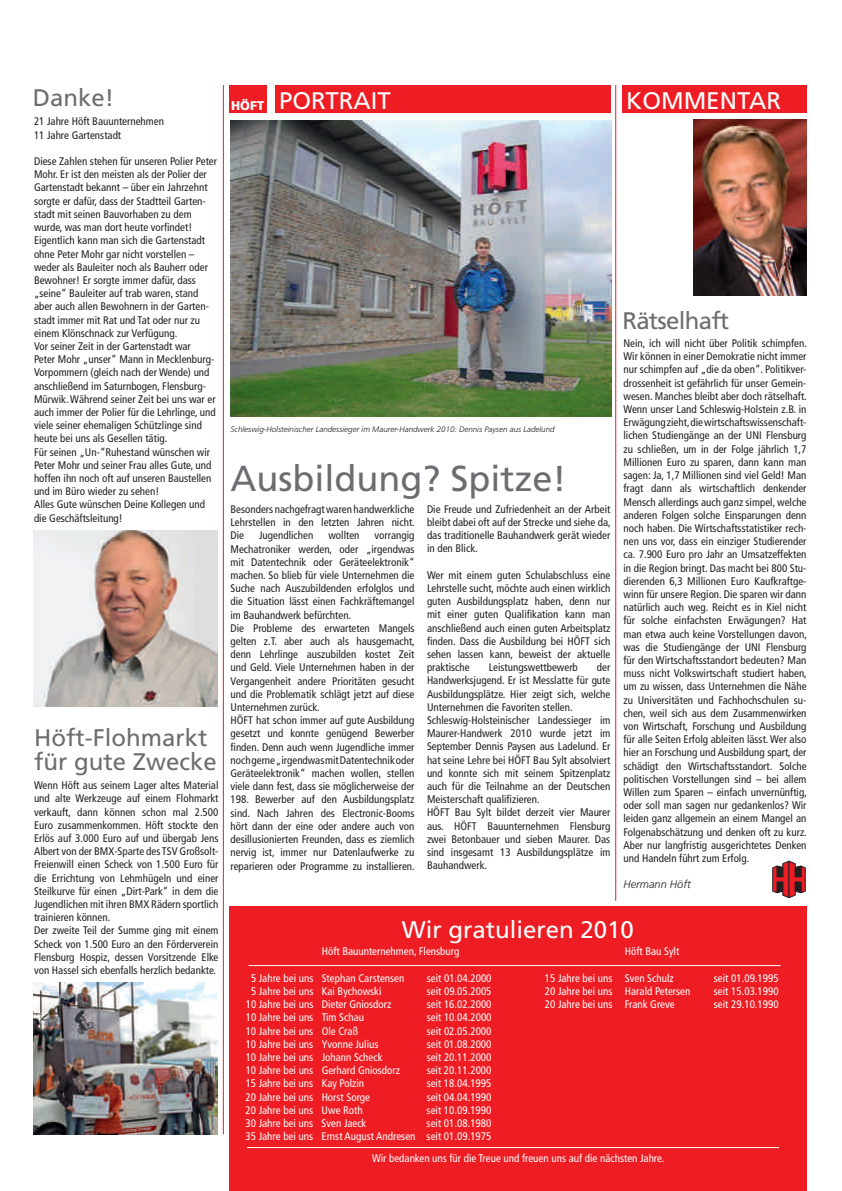
<style>
.page{position:relative;width:842px;height:1191px;background:#fff}
.page>*{position:absolute;margin:0;border:0;box-sizing:border-box;transform-origin:0 0}
.t1{font:36px "Frutiger";color:#6c6d70}
.t2{font:24px "Frutiger";color:#fff}
.t3{font:24px/24px "Frutiger";color:#6c6d70}
.t4{font:24px "Frutiger";letter-spacing:-.03em;color:#6c6d70}
.t5{font:condensed 11px/13.2px "Frutiger";color:#231f20}
.t6{font:condensed 11px/13.2px "Frutiger";color:#fff;text-align:right}
.t7{font:italic 300 11px "Frutiger";color:#231f20}
.t8{font:italic 300 8px "Frutiger";color:#231f20}
.s1{font-weight:900;font-size:12.6px}
</style>
<div class="page">
<div style="left:229px;top:85px;width:37px;height:28px;background:#ee1d23"></div>
<div style="left:229px;top:907px;width:577px;height:284px;background:#ee1d23"></div>
<img style="left:693px;top:119px;width:113px;height:177px">
<div style="left:275px;top:85px;width:335px;height:28px;background:#ee1d23"></div>
<svg style="left:772px;top:860px;width:34px;height:38px"></svg>
<div style="left:622px;top:85px;width:184px;height:28px;background:#ee1d23"></div>
<hr style="left:615px;top:85px;width:1px;height:815px;background:#ee1d23">
<hr style="left:223px;top:85px;width:1px;height:1049px;background:#ee1d23">
<hr style="left:249px;top:965px;width:532px;height:1px;background:#fff">
<hr style="left:247px;top:1147px;width:532px;height:1px;background:#fff">
<img style="left:33px;top:531px;width:185px;height:176px">
<img style="left:33px;top:982px;width:185px;height:152px">
<img style="left:230px;top:120px;width:381px;height:297px">
<h2 class="t3" style="left:33px;top:86px;width:83px">Danke!</h2>
<p class="t5" style="left:34px;top:115px;width:132px">21 Jahre Höft Bauunternehmen<br>11 Jahre Gartenstadt</p>
<p class="t5" style="left:34px;top:155px;width:185px">Diese Zahlen stehen für unseren Polier Peter Mohr. Er ist den meisten als der Polier der Gartenstadt bekannt – über ein Jahrzehnt sorgte er dafür, dass der Stadtteil Garten&shy;stadt mit seinen Bauvorhaben zu dem wurde, was man dort heute vorfindet!<br>Eigentlich kann man sich die Gartenstadt ohne Peter Mohr gar nicht vorstellen – weder als Bauleiter noch als Bauherr oder Bewohner! Er sorgte immer dafür, dass „seine“ Bauleiter auf trab waren, stand aber auch allen Bewohnern in der Garten&shy;stadt immer mit Rat und Tat oder nur zu einem Klönschnack zur Verfügung.<br>Vor seiner Zeit in der Gartenstadt war<br>Peter Mohr „unser“ Mann in Mecklenburg-Vorpommern (gleich nach der Wende) und anschließend im Saturnbogen, Flensburg-Mürwik. Während seiner Zeit bei uns war er auch immer der Polier für die Lehrlinge, und viele seiner ehemaligen Schützlinge sind heute bei uns als Gesellen tätig.<br>Für seinen „Un-“Ruhestand wünschen wir Peter Mohr und seiner Frau alles Gute, und hoffen ihn noch oft auf unseren Baustellen und im Büro wieder zu sehen!<br>Alles Gute wünschen Deine Kollegen und die Geschäftsleitung!</p>
<h2 class="t3" style="left:34px;top:725px;width:184px">Höft-Flohmarkt für gute Zwecke</h2>
<p class="t5" style="left:34px;top:779px;width:186px">Wenn Höft aus seinem Lager altes Material und alte Werkzeuge auf einem Flohmarkt verkauft, dann können schon mal 2.500<br>Euro zusammenkommen. Höft stockte den Erlös auf 3.000 Euro auf und übergab Jens Albert von der BMX-Sparte des TSV Großsolt-Freienwill einen Scheck von 1.500 Euro für die Errichtung von Lehmhügeln und einer Steilkurve für einen „Dirt-Park“ in dem die Jugendlichen mit ihren BMX Rädern sportlich trainieren können.<br>Der zweite Teil der Summe ging mit einem Scheck von 1.500 Euro an den Förderverein Flensburg Hospiz, dessen Vorsitzende Elke von Hassel sich ebenfalls herzlich bedankte.</p>
<h2 class="t2" style="left:231px;top:87px;width:161px"><span class="s1">HÖFT</span> PORTRAIT</h2>
<h2 class="t2" style="left:626px;top:87px;width:156px">KOMMENTAR</h2>
<p class="t8" style="left:230px;top:424px;width:326px">Schleswig-Holsteinischer Landessieger im Maurer-Handwerk 2010: Dennis Paysen aus Ladelund</p>
<h1 class="t1" style="left:230px;top:457px;width:338px">Ausbildung? Spitze!</h1>
<p class="t5" style="left:230px;top:502px;width:186px;text-align:justify">Besonders nachgefragt waren handwerkliche Lehrstellen in den letzten Jahren nicht.<br>Die</p>
<p class="t5" style="left:259px;top:529px;width:56px">Jugendlichen</p>
<p class="t5" style="left:328px;top:529px;width:33px">wollten</p>
<p class="t5" style="left:230px;top:529px;width:186px;text-indent:144px">vorrangig Mechatroniker werden, oder „irgendwas mit Datentechnik oder Geräteelektronik“ machen. So blieb für viele Unternehmen die Suche nach Auszubildenden erfolglos und die Situation lässt einen Fachkräftemangel im Bauhandwerk befürchten.<br>Die Probleme des erwarteten Mangels gelten z.T. aber auch als hausgemacht, denn Lehrlinge auszubilden kostet Zeit und Geld. Viele Unternehmen haben in der Vergangenheit andere Prioritäten gesucht und die Problematik schlägt jetzt auf diese Unternehmen zurück.<br>HÖFT hat schon immer auf gute Ausbildung gesetzt und konnte genügend Bewerber finden. Denn auch wenn Jugendliche immer noch gerne „irgendwas mit Datentechnik oder Geräteelektronik“ machen wollen, stellen viele dann fest, dass sie möglicherweise der 198. Bewerber auf den Ausbildungsplatz sind. Nach Jahren des Electronic-Booms hört dann der eine oder andere auch von desillusionierten Freunden, dass es ziemlich nervig ist, immer nur Datenlaufwerke zu reparieren oder Programme zu installieren.</p>
<p class="t5" style="left:427px;top:502px;width:185px;text-align:justify">Die Freude und Zufriedenheit an der Arbeit bleibt dabei oft auf der Strecke und siehe da, das traditionelle Bauhandwerk gerät wieder in den Blick.</p>
<p class="t5" style="left:427px;top:568px;width:185px;text-align:justify">Wer mit einem guten Schulabschluss eine Lehrstelle sucht, möchte auch einen wirklich guten Ausbildungsplatz haben, denn nur mit einer guten Qualifikation kann man anschließend auch einen guten Arbeitsplatz finden. Dass die Ausbildung bei HÖFT sich sehen lassen kann, beweist der aktuelle praktische</p>
<p class="t5" style="left:427px;top:661px;width:185px;text-indent:170px">der Handwerksjugend. Er ist Messlatte für gute Ausbildungsplätze. Hier zeigt sich, welche Unternehmen die Favoriten stellen.<br>Schleswig-Holsteinischer Landessieger im Maurer-Handwerk 2010 wurde jetzt im September Dennis Paysen aus Ladelund. Er hat seine Lehre bei HÖFT Bau Sylt absolviert und konnte sich mit seinem Spitzenplatz auch für die Teilnahme an der Deutschen Meisterschaft qualifizieren.<br>HÖFT Bau Sylt bildet derzeit vier Maurer aus. HÖFT Bauunternehmen Flensburg zwei Betonbauer und sieben Maurer. Das sind insgesamt 13 Ausbildungsplätze im Bauhandwerk.</p>
<p class="t5" style="left:489px;top:661px;width:91px">Leistungswettbewerb</p>
<h2 class="t4" style="left:622px;top:306px;width:108px">Rätselhaft</h2>
<p class="t5" style="left:623px;top:337px;width:185px;text-align:justify">Nein, ich will nicht über Politik schimpfen.<br>Wir können in einer Demokratie nicht immer nur schimpfen auf „die da oben“. Politikver&shy;drossenheit ist gefährlich für unser Gemein&shy;wesen. Manches bleibt aber doch rätselhaft.<br>Wenn unser Land Schleswig-Holstein z.B. in Erwägung zieht, die wirtschaftswissenschaft&shy;lichen Studiengänge an der UNI Flensburg zu schließen, um in der Folge jährlich 1,7<br>Millionen Euro zu sparen, dann kann man sagen: Ja, 1,7 Millionen sind viel Geld! Man fragt dann als wirtschaftlich denkender Mensch allerdings auch ganz simpel, welche anderen Folgen solche Einsparungen denn noch haben. Die Wirtschaftsstatistiker rech&shy;nen uns vor, dass ein einziger Studierender ca. 7.900 Euro pro Jahr an Umsatzeffekten in die Region bringt. Das macht bei 800 Stu&shy;dierenden 6,3 Millionen Euro Kaufkraftge&shy;winn für unsere Region. Die sparen wir dann natürlich auch weg. Reicht es in Kiel nicht für solche einfachsten Erwägungen? Hat man etwa auch keine Vorstellungen davon, was die Studiengänge der UNI Flensburg für den Wirtschaftsstandort bedeuten? Man muss nicht Volkswirtschaft studiert haben, um zu wissen, dass Unternehmen die Nähe zu Universitäten und Fachhochschulen su&shy;chen, weil sich aus dem Zusammenwirken von Wirtschaft, Forschung und Ausbildung für alle Seiten Erfolg ableiten lässt. Wer also hier an Forschung und Ausbildung spart, der schädigt den Wirtschaftsstandort. Solche politischen Vorstellungen sind – bei allem Willen zum Sparen – einfach unvernünftig, oder soll man sagen nur gedankenlos? Wir leiden ganz allgemein an einem Mangel an Folgenabschätzung und denken oft zu kurz.<br>Aber nur langfristig ausgerichtetes Denken und Handeln führt zum Erfolg.</p>
<p class="t7" style="left:623px;top:878px;width:69px">Hermann Höft</p>
<h2 class="t2" style="left:402px;top:915px;width:234px">Wir gratulieren 2010</h2>
<p class="t6" style="left:322px;top:945px;width:139px">Höft Bauunternehmen, Flensburg</p>
<p class="t6" style="left:251px;top:971px;width:155px">5 Jahre bei uns Stephan Carstensen</p>
<p class="t6" style="left:427px;top:971px;width:66px">seit 01.04.2000</p>
<p class="t6" style="left:251px;top:984px;width:132px">5 Jahre bei uns Kai Bychowski</p>
<p class="t6" style="left:427px;top:984px;width:66px">seit 09.05.2005</p>
<p class="t6" style="left:246px;top:997px;width:147px">10 Jahre bei uns Dieter Gniosdorz</p>
<p class="t6" style="left:427px;top:997px;width:66px">seit 16.02.2000</p>
<p class="t6" style="left:246px;top:1011px;width:120px">10 Jahre bei uns Tim Schau</p>
<p class="t6" style="left:427px;top:1011px;width:66px">seit 10.04.2000</p>
<p class="t6" style="left:246px;top:1024px;width:114px">10 Jahre bei uns Ole Craß</p>
<p class="t6" style="left:427px;top:1024px;width:66px">seit 02.05.2000</p>
<p class="t6" style="left:246px;top:1037px;width:134px">10 Jahre bei uns Yvonne Julius</p>
<p class="t6" style="left:427px;top:1037px;width:66px">seit 01.08.2000</p>
<p class="t6" style="left:246px;top:1050px;width:138px">10 Jahre bei uns Johann Scheck</p>
<p class="t6" style="left:427px;top:1050px;width:66px">seit 20.11.2000</p>
<p class="t6" style="left:246px;top:1063px;width:156px">10 Jahre bei uns Gerhard Gniosdorz</p>
<p class="t6" style="left:427px;top:1063px;width:66px">seit 20.11.2000</p>
<p class="t6" style="left:246px;top:1077px;width:120px">15 Jahre bei uns Kay Polzin</p>
<p class="t6" style="left:427px;top:1077px;width:66px">seit 18.04.1995</p>
<p class="t6" style="left:246px;top:1090px;width:126px">20 Jahre bei uns Horst Sorge</p>
<p class="t6" style="left:427px;top:1090px;width:66px">seit 04.04.1990</p>
<p class="t6" style="left:246px;top:1103px;width:119px">20 Jahre bei uns Uwe Roth</p>
<p class="t6" style="left:427px;top:1103px;width:66px">seit 10.09.1990</p>
<p class="t6" style="left:246px;top:1116px;width:122px">30 Jahre bei uns Sven Jaeck</p>
<p class="t6" style="left:246px;top:1116px;width:247px">seit 01.08.1980<br>35 Jahre bei uns Ernst August Andresen seit 01.09.1975</p>
<p class="t6" style="left:625px;top:945px;width:56px">Höft Bau Sylt</p>
<p class="t6" style="left:545px;top:971px;width:130px">15 Jahre bei uns Sven Schulz</p>
<p class="t6" style="left:714px;top:971px;width:66px">seit 01.09.1995</p>
<p class="t6" style="left:545px;top:984px;width:147px">20 Jahre bei uns Harald Petersen</p>
<p class="t6" style="left:714px;top:984px;width:66px">seit 15.03.1990</p>
<p class="t6" style="left:545px;top:997px;width:131px">20 Jahre bei uns Frank Greve</p>
<p class="t6" style="left:714px;top:997px;width:66px">seit 29.10.1990</p>
<p class="t6" style="left:372px;top:1152px;width:294px">Wir bedanken uns für die Treue und freuen uns auf die nächsten Jahre.</p>
</div>
